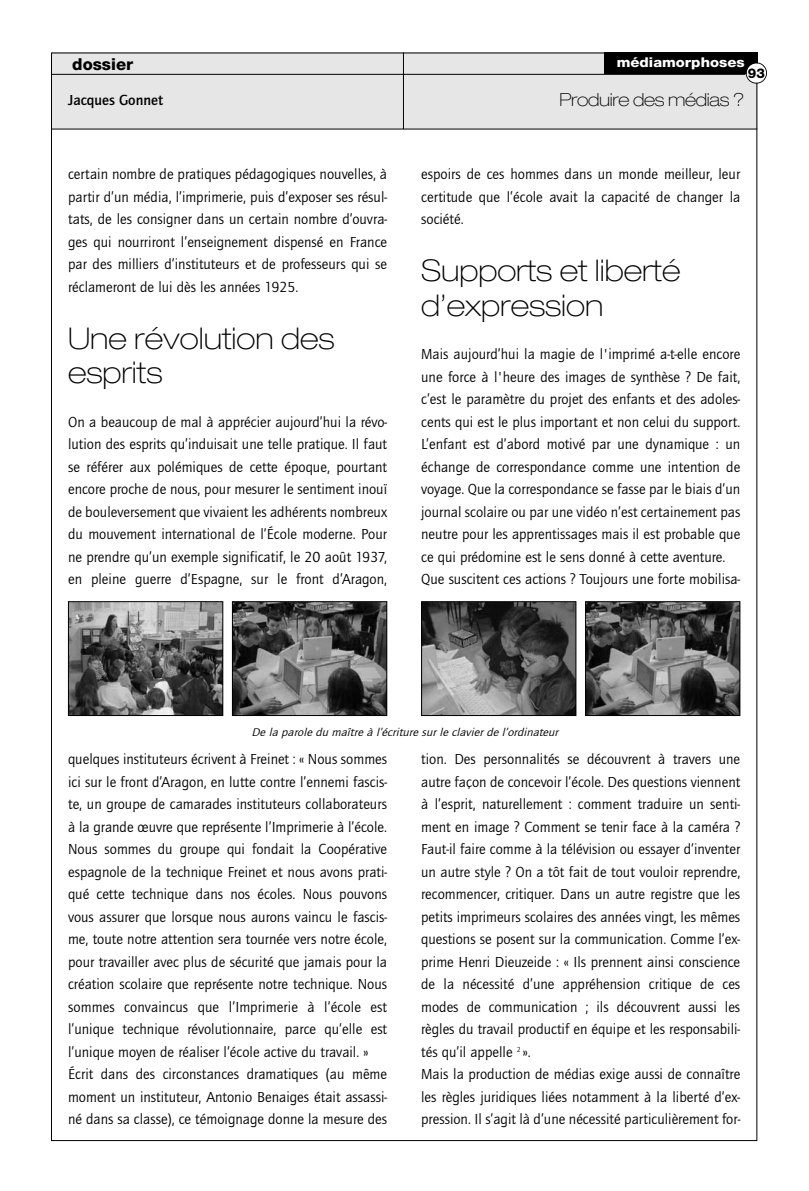
<style>
.page{position:relative;width:809px;height:1191px;background:#fff}
.page>*{position:absolute;margin:0;border:0;box-sizing:border-box;transform-origin:0 0}
.t1{font:100 expanded 30px/34.5px "Helvetica Neue";color:#000}
.t2{font:100 expanded 18px "Helvetica Neue";letter-spacing:-.02em;color:#000}
.t3{font:800 16.5px "Helvetica Neue";color:#000}
.t4{font:15px/22.5px "Quay Itc T";color:#000;text-align:justify}
.t5{font:700 15px "Quay Itc T";color:#000}
.t6{font:800 13.5px "Helvetica Neue";color:#fff;scale:1.1 1}
.t7{font:800 13.5px "Helvetica Neue";color:#000}
.t8{font:italic 11.55px "Quay Itc T";color:#000;scale:1.11 1}
</style>
<div class="page">
<div style="left:51px;top:53px;width:706px;height:76px;background:#e6e6e6"></div>
<hr style="left:51px;top:74px;width:694px;height:1px;background:#000">
<div style="left:604px;top:53px;width:153px;height:21px;background:#000"></div>
<svg style="left:745px;top:62px;width:22px;height:22px"></svg>
<hr style="left:51px;top:129px;width:706px;height:1px;background:#000">
<hr style="left:403px;top:53px;width:1px;height:76px;background:#000">
<img style="left:70px;top:603px;width:151px;height:111px">
<div style="left:68px;top:601px;width:155px;height:115px;border:1px solid #000"></div>
<img style="left:234px;top:603px;width:151px;height:111px">
<div style="left:232px;top:601px;width:155px;height:115px;border:1px solid #000"></div>
<img style="left:423px;top:603px;width:151px;height:111px">
<div style="left:421px;top:601px;width:155px;height:115px;border:1px solid #000"></div>
<img style="left:587px;top:603px;width:151px;height:111px">
<div style="left:585px;top:601px;width:155px;height:115px;border:1px solid #000"></div>
<p class="t3" style="left:72px;top:58px;width:62px">dossier</p>
<p class="t6" style="left:616px;top:57px;width:118px">médiamorphoses</p>
<p class="t7" style="left:747px;top:68px;width:19px">93</p>
<p class="t5" style="left:68px;top:94px;width:96px">Jacques Gonnet</p>
<p class="t2" style="left:559px;top:93px;width:186px">Produire des médias ?</p>
<p class="t4" style="left:68px;top:164px;width:320px">certain nombre de pratiques pédagogiques nouvelles, à partir d’un média, l’imprimerie, puis d’exposer ses résul&shy;tats, de les consigner dans un certain nombre d’ouvra&shy;ges qui nourriront l’enseignement dispensé en France par des milliers d’instituteurs et de professeurs qui se réclameront de lui dès les années 1925.</p>
<h1 class="t1" style="left:68px;top:324px;width:268px">Une révolution des esprits</h1>
<p class="t4" style="left:68px;top:412px;width:320px">On a beaucoup de mal à apprécier aujourd’hui la révo&shy;lution des esprits qu’induisait une telle pratique. Il faut se référer aux polémiques de cette époque, pourtant encore proche de nous, pour mesurer le sentiment inouï de bouleversement que vivaient les adhérents nombreux du mouvement international de l’École moderne. Pour ne prendre qu’un exemple significatif, le 20 août 1937, en pleine guerre d’Espagne, sur le front d’Aragon,</p>
<p class="t4" style="left:421px;top:164px;width:320px">espoirs de ces hommes dans un monde meilleur, leur certitude que l’école avait la capacité de changer la société.</p>
<h1 class="t1" style="left:421px;top:256px;width:261px">Supports et liberté d’expression</h1>
<p class="t4" style="left:421px;top:344px;width:320px;text-align:left">Mais aujourd’hui la magie de l'imprimé a-t-elle encore une force à l'heure des images de synthèse ? De fait, c’est le paramètre du projet des enfants et des adoles&shy;cents qui est le plus important et non celui du support.<br>L’enfant est d’abord motivé par une dynamique : un échange de correspondance comme une intention de voyage. Que la correspondance se fasse par le biais d’un journal scolaire ou par une vidéo n’est certainement pas neutre pour les apprentissages mais il est probable que ce qui prédomine est le sens donné à cette aventure.<br>Que suscitent ces actions ? Toujours une forte mobilisa-</p>
<p class="t8" style="left:251px;top:728px;width:280px">De la parole du maître à l’écriture sur le clavier de l’ordinateur</p>
<p class="t4" style="left:68px;top:749px;width:320px;text-align:left">quelques instituteurs écrivent à Freinet : « Nous sommes ici sur le front d’Aragon, en lutte contre l’ennemi fascis&shy;te, un groupe de camarades instituteurs collaborateurs à la grande œuvre que représente l’Imprimerie à l’école.<br>Nous sommes du groupe qui fondait la Coopérative espagnole de la technique Freinet et nous avons prati&shy;qué cette technique dans nos écoles. Nous pouvons vous assurer que lorsque nous aurons vaincu le fascis&shy;me, toute notre attention sera tournée vers notre école, pour travailler avec plus de sécurité que jamais pour la création scolaire que représente notre technique. Nous sommes convaincus que l’Imprimerie à l’école est l’unique technique révolutionnaire, parce qu’elle est l’unique moyen de réaliser l’école active du travail. » Écrit dans des circonstances dramatiques (au même moment un instituteur, Antonio Benaiges était assassi&shy;né dans sa classe), ce témoignage donne la mesure des</p>
<p class="t4" style="left:421px;top:749px;width:320px;text-align:left">tion. Des personnalités se découvrent à travers une autre façon de concevoir l’école. Des questions viennent à l’esprit, naturellement : comment traduire un senti&shy;ment en image ? Comment se tenir face à la caméra ?<br>Faut-il faire comme à la télévision ou essayer d’inventer un autre style ? On a tôt fait de tout vouloir reprendre, recommencer, critiquer. Dans un autre registre que les petits imprimeurs scolaires des années vingt, les mêmes questions se posent sur la communication. Comme l’ex&shy;prime Henri Dieuzeide : « Ils prennent ainsi conscience de la nécessité d’une appréhension critique de ces modes de communication ; ils découvrent aussi les règles du travail productif en équipe et les responsabili&shy;tés qu’il appelle <sup>2</sup> ».<br>Mais la production de médias exige aussi de connaître les règles juridiques liées notamment à la liberté d’ex&shy;pression. Il s’agit là d’une nécessité particulièrement for-</p>
</div>
